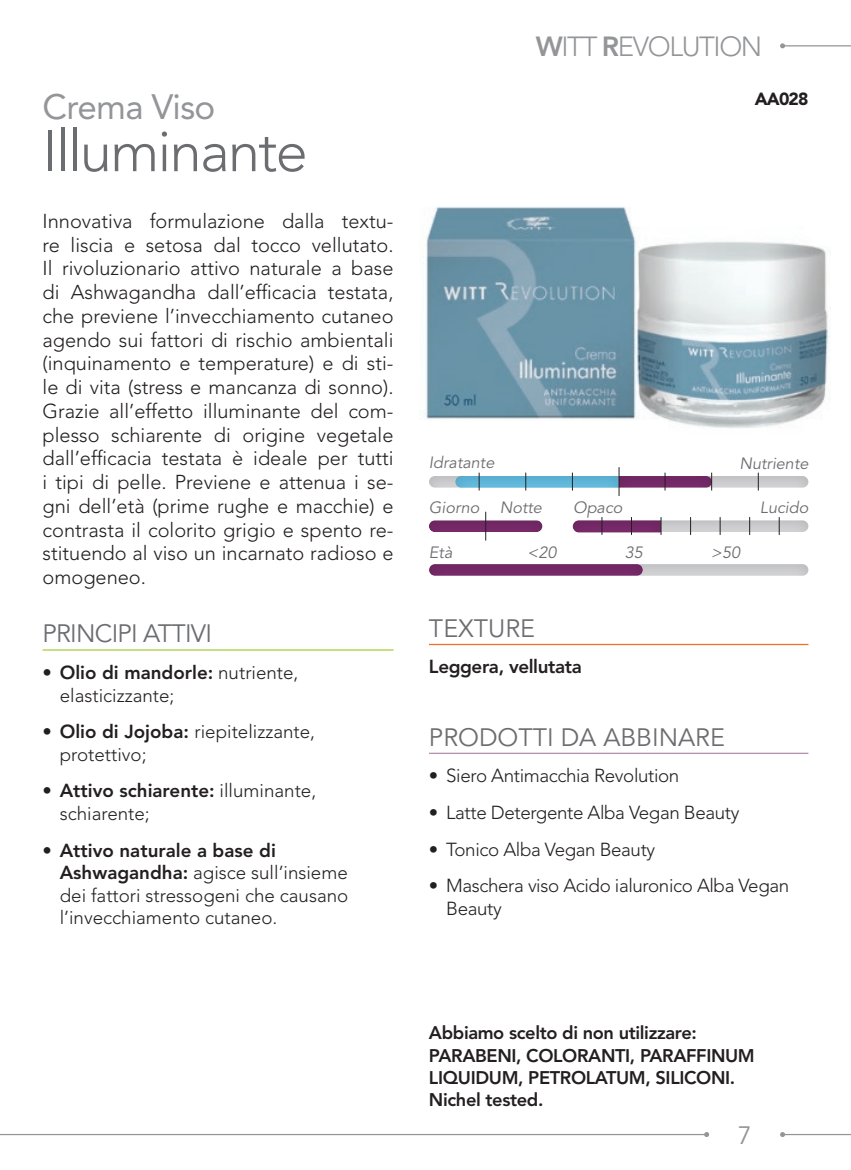
<style>
.page{position:relative;width:851px;height:1170px;background:#fff}
.page>*{position:absolute;margin:0;border:0;box-sizing:border-box;transform-origin:0 0}
.t1{font:300 57.5px "Avenir LT Std";letter-spacing:-.03em;color:#6c6d70}
.t2{font:35px "Avenir LT Std";letter-spacing:-.02em;color:#939598}
.t3{font:300 27.5px "Avenir LT Std";letter-spacing:-.05em;color:#939598}
.t4{font:25px "Avenir LT Std";color:#6c6d70}
.t5{font:25px "Avenir LT Std";letter-spacing:-.03em;color:#6c6d70}
.t6{font:25px "Avenir LT Std";color:#939598}
.t7{font:300 20px/23.8px "Avenir LT Std";color:#231f20;text-align:justify}
.t8{font:300 18.75px/22.5px "Avenir LT Std";color:#231f20}
.t9{font:300 18.75px/22.5px "Avenir LT Std";letter-spacing:-.02em;color:#231f20}
.t10{font:800 18.75px "Avenir LT Std";letter-spacing:-.02em;color:#231f20}
.t11{font:800 18.25px/22.2px "Avenir LT Std";letter-spacing:-.02em;color:#231f20}
.t12{font:900 17.5px "Avenir LT Std";letter-spacing:-.05em;color:#231f20}
.t13{font:italic 16.25px "Avenir LT Std";color:#6c6d70}
.s1{font-weight:800}
</style>
<div class="page">
<hr style="left:782px;top:1133px;width:68px;height:1px;background:#939598">
<svg style="left:780px;top:1132px;width:5px;height:4px"></svg>
<hr style="left:0;top:1133px;width:706px;height:1px;background:#939598">
<svg style="left:704px;top:1132px;width:5px;height:4px"></svg>
<hr style="left:782px;top:45px;width:68px;height:1px;background:#939598">
<svg style="left:780px;top:43px;width:5px;height:5px"></svg>
<div style="left:427px;top:517px;width:118px;height:15px;background:#231f20;opacity:.25"></div>
<div style="left:426px;top:473px;width:385px;height:15px;background:#231f20;opacity:.25"></div>
<div style="left:426px;top:561px;width:385px;height:15px;background:#231f20;opacity:.25"></div>
<div style="left:426px;top:561px;width:220px;height:15px;background:#231f20;opacity:.25"></div>
<div style="left:617px;top:473px;width:98px;height:15px;background:#231f20;opacity:.25"></div>
<svg style="left:757px;top:473px;width:1px;height:17px"></svg>
<svg style="left:455px;top:467px;width:257px;height:28px"></svg>
<hr style="left:429px;top:643px;width:379px;height:2px;background:#f36e21">
<hr style="left:429px;top:752px;width:379px;height:2px;background:#b48aac">
<svg style="left:485px;top:512px;width:1px;height:28px"></svg>
<div style="left:570px;top:517px;width:240px;height:15px;background:#231f20;opacity:.25"></div>
<div style="left:571px;top:517px;width:92px;height:18px;background:#231f20;opacity:.25"></div>
<svg style="left:719px;top:517px;width:1px;height:17px"></svg>
<svg style="left:778px;top:517px;width:1px;height:17px"></svg>
<svg style="left:690px;top:517px;width:1px;height:17px"></svg>
<svg style="left:572px;top:517px;width:89px;height:17px"></svg>
<svg style="left:749px;top:517px;width:1px;height:17px"></svg>
<img style="left:419px;top:207px;width:411px;height:221px">
<hr style="left:43px;top:649px;width:350px;height:1px;background:#a6ce39">
<h2 class="t2" style="left:43px;top:86px;width:174px">Crema Viso</h2>
<h1 class="t1" style="left:43px;top:117px;width:266px">Illuminante</h1>
<p class="t7" style="left:43px;top:209px;width:352px">Innovativa formulazione dalla textu&shy;re liscia e setosa dal tocco vellutato.<br>Il rivoluzionario attivo naturale a base di Ashwagandha dall’efficacia testata, che previene l’invecchiamento cutaneo agendo sui fattori di rischio ambientali (inquinamento e temperature) e di sti&shy;le di vita (stress e mancanza di sonno).<br>Grazie all’effetto illuminante del com&shy;plesso schiarente di origine vegetale dall’efficacia testata è ideale per tutti i tipi di pelle. Previene e attenua i se&shy;gni dell’età (prime rughe e macchie) e contrasta il colorito grigio e spento re&shy;stituendo al viso un incarnato radioso e omogeneo.</p>
<p class="t5" style="left:43px;top:619px;width:171px">PRINCIPI ATTIVI</p>
<p class="t8" style="left:60px;top:661px;width:240px;text-indent:-17px"><span class="s1">• Olio di mandorle:</span> nutriente, elasticizzante;</p>
<p class="t8" style="left:60px;top:720px;width:257px;text-indent:-17px"><span class="s1">• Olio di Jojoba:</span> riepitelizzante, protettivo;</p>
<p class="t8" style="left:60px;top:779px;width:258px;text-indent:-17px"><span class="s1">• Attivo schiarente:</span> illuminante, schiarente;</p>
<p class="t8" style="left:60px;top:838px;width:290px;text-indent:-17px"><span class="s1">• Attivo naturale a base di<br>Ashwagandha:</span> agisce sull’insieme dei fattori stressogeni che causano l’invecchiamento cutaneo.</p>
<h3 class="t3" style="left:536px;top:31px;width:228px"><span class="s1">W</span>ITT <span class="s1">R</span>EVOLUTION</h3>
<p class="t13" style="left:429px;top:453px;width:67px">Idratante</p>
<p class="t12" style="left:754px;top:89px;width:55px">AA028</p>
<p class="t13" style="left:739px;top:454px;width:70px">Nutriente</p>
<p class="t13" style="left:429px;top:497px;width:114px">Giorno Notte</p>
<p class="t13" style="left:573px;top:497px;width:51px">Opaco</p>
<p class="t13" style="left:759px;top:497px;width:50px">Lucido</p>
<p class="t13" style="left:429px;top:543px;width:25px">Età</p>
<p class="t13" style="left:527px;top:543px;width:30px">&lt;20</p>
<p class="t13" style="left:624px;top:543px;width:20px">35</p>
<p class="t13" style="left:711px;top:543px;width:30px">&gt;50</p>
<p class="t4" style="left:429px;top:613px;width:108px">TEXTURE</p>
<p class="t10" style="left:429px;top:655px;width:154px">Leggera, vellutata</p>
<p class="t4" style="left:429px;top:722px;width:297px">PRODOTTI DA ABBINARE</p>
<p class="t9" style="left:429px;top:764px;width:252px">• Siero Antimacchia Revolution</p>
<p class="t9" style="left:429px;top:801px;width:312px">• Latte Detergente Alba Vegan Beauty</p>
<p class="t9" style="left:429px;top:838px;width:228px">• Tonico Alba Vegan Beauty</p>
<p class="t9" style="left:446px;top:874px;width:344px;text-indent:-17px">• Maschera viso Acido ialuronico Alba Vegan<br>Beauty</p>
<p class="t11" style="left:429px;top:1021px;width:327px">Abbiamo scelto di non utilizzare:<br>PARABENI, COLORANTI, PARAFFINUM<br>LIQUIDUM, PETROLATUM, SILICONI.<br>Nichel tested.</p>
<p class="t6" style="left:737px;top:1120px;width:15px">7</p>
</div>
